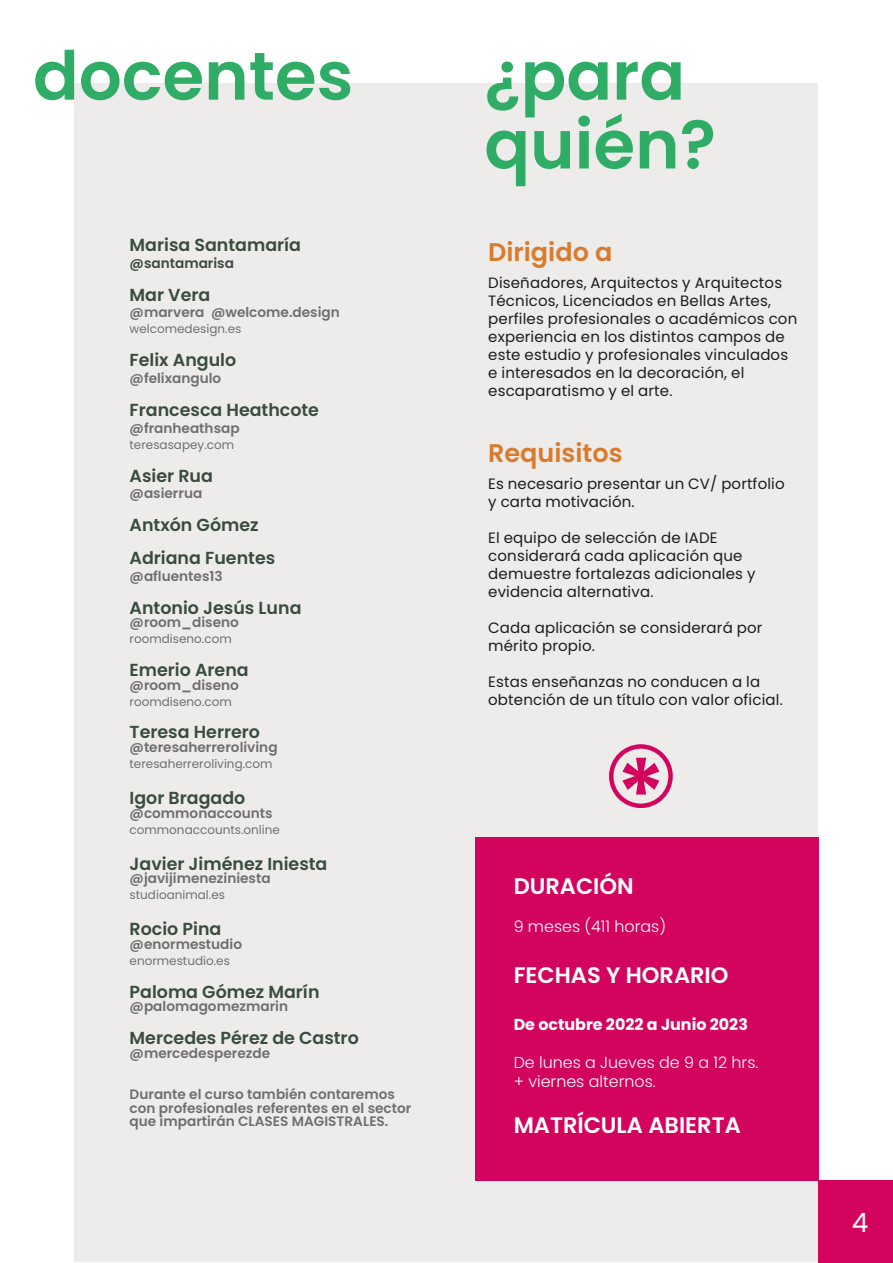
<style>
.page{position:relative;width:893px;height:1263px;background:#fff}
.page>*{position:absolute;margin:0;border:0;box-sizing:border-box;transform-origin:0 0}
.t1{font:600 67.5px/68.8px "Poppins";color:#2fac66}
.t2{font:26.55px "Poppins";color:#fff}
.t3{font:600 25.5px "Poppins";color:#da7a2b}
.t4{font:600 22.5px "Poppins";color:#fff}
.t5{font:600 17.4px/32.8px "Poppins";color:#394c3d}
.t6{font:300 15.9px/19px "Poppins";color:#fff}
.t7{font:700 15.9px "Poppins";color:#fff}
.t8{font:15px/18px "Poppins";letter-spacing:.01em;color:#1d1d1b}
.t9{font:600 13.65px/13.6px "Poppins";color:#706f6f}
.t10{font:600 13.65px "Poppins";color:#394c3d}
.t11{font:12px "Poppins";color:#706f6f}
</style>
<div class="page">
<div style="left:818px;top:1180px;width:75px;height:83px;background:#d3045e"></div>
<div style="left:75px;top:83px;width:743px;height:1178px;background:#eeebeb"></div>
<div style="left:475px;top:837px;width:343px;height:343px;background:#d3045e"></div>
<svg style="left:609px;top:744px;width:64px;height:64px"></svg>
<h1 class="t1" style="left:33px;top:42px;width:322px">docentes</h1>
<p class="t5" style="left:130px;top:229px;width:173px">Marisa Santamaría</p>
<p class="t10" style="left:130px;top:255px;width:106px">@santamarisa</p>
<p class="t5" style="left:130px;top:278px;width:82px">Mar Vera</p>
<p class="t9" style="left:130px;top:306px;width:212px">@marvera @welcome.design</p>
<p class="t11" style="left:130px;top:322px;width:113px">welcomedesign.es</p>
<p class="t5" style="left:130px;top:344px;width:108px">Felix Angulo</p>
<p class="t9" style="left:130px;top:371px;width:93px">@felixangulo</p>
<p class="t5" style="left:130px;top:394px;width:191px">Francesca Heathcote</p>
<p class="t9" style="left:130px;top:421px;width:112px">@franheathsap</p>
<p class="t11" style="left:130px;top:437px;width:106px">teresasapey.com</p>
<p class="t5" style="left:130px;top:459px;width:85px">Asier Rua</p>
<p class="t9" style="left:130px;top:487px;width:74px">@asierrua</p>
<p class="t5" style="left:130px;top:509px;width:147px">Antxón Gómez<br>Adriana Fuentes</p>
<p class="t9" style="left:130px;top:569px;width:95px">@afluentes13</p>
<p class="t5" style="left:130px;top:591px;width:173px">Antonio Jesús Luna</p>
<p class="t9" style="left:130px;top:616px;width:111px">@room_diseno</p>
<p class="t11" style="left:130px;top:632px;width:104px">roomdiseno.com</p>
<p class="t5" style="left:130px;top:653px;width:121px">Emerio Arena</p>
<p class="t9" style="left:130px;top:678px;width:111px">@room_diseno</p>
<p class="t11" style="left:130px;top:694px;width:104px">roomdiseno.com</p>
<p class="t5" style="left:130px;top:716px;width:132px">Teresa Herrero</p>
<p class="t9" style="left:130px;top:741px;width:149px">@teresaherreroliving</p>
<p class="t11" style="left:130px;top:757px;width:144px">teresaherreroliving.com</p>
<p class="t5" style="left:130px;top:782px;width:117px">Igor Bragado</p>
<p class="t9" style="left:130px;top:806px;width:145px">@commonaccounts</p>
<p class="t11" style="left:130px;top:822px;width:152px">commonaccounts.online</p>
<p class="t5" style="left:130px;top:847px;width:199px">Javier Jiménez Iniesta</p>
<p class="t9" style="left:130px;top:872px;width:143px">@javijimeneziniesta</p>
<p class="t11" style="left:130px;top:888px;width:97px">studioanimal.es</p>
<p class="t5" style="left:130px;top:913px;width:93px">Rocio Pina</p>
<p class="t9" style="left:130px;top:937px;width:114px">@enormestudio</p>
<p class="t11" style="left:130px;top:954px;width:102px">enormestudio.es</p>
<p class="t5" style="left:130px;top:975px;width:191px">Paloma Gómez Marín</p>
<p class="t9" style="left:130px;top:1000px;width:160px">@palomagomezmarin</p>
<p class="t5" style="left:130px;top:1022px;width:231px">Mercedes Pérez de Castro</p>
<p class="t9" style="left:130px;top:1046px;width:142px">@mercedesperezde</p>
<p class="t9" style="left:130px;top:1087px;width:283px">Durante el curso también contaremos con profesionales referentes en el sector que impartirán CLASES MAGISTRALES.</p>
<h1 class="t1" style="left:484px;top:42px;width:233px">¿para quién?</h1>
<h3 class="t3" style="left:488px;top:237px;width:126px">Dirigido a</h3>
<p class="t8" style="left:488px;top:274px;width:311px">Diseñadores, Arquitectos y Arquitectos Técnicos, Licenciados en Bellas Artes, perfiles profesionales o académicos con experiencia en los distintos campos de este estudio y profesionales vinculados e interesados en la decoración, el escaparatismo y el arte.</p>
<h3 class="t3" style="left:488px;top:438px;width:136px">Requisitos</h3>
<p class="t8" style="left:488px;top:475px;width:298px">Es necesario presentar un CV/ portfolio y carta motivación.</p>
<p class="t8" style="left:488px;top:529px;width:269px">El equipo de selección de IADE considerará cada aplicación que demuestre fortalezas adicionales y evidencia alternativa.</p>
<p class="t8" style="left:488px;top:619px;width:276px">Cada aplicación se considerará por mérito propio.</p>
<p class="t8" style="left:488px;top:673px;width:296px">Estas enseñanzas no conducen a la obtención de un título con valor oficial.</p>
<h3 class="t4" style="left:514px;top:873px;width:122px">DURACIÓN</h3>
<p class="t6" style="left:514px;top:917px;width:154px">9 meses (411 horas)</p>
<h3 class="t4" style="left:514px;top:962px;width:216px">FECHAS Y HORARIO</h3>
<p class="t7" style="left:514px;top:1015px;width:236px">De octubre 2022 a Junio 2023</p>
<p class="t6" style="left:514px;top:1053px;width:246px">De lunes a Jueves de 9 a 12 hrs. + viernes alternos.</p>
<h3 class="t4" style="left:514px;top:1112px;width:229px">MATRÍCULA ABIERTA</h3>
<h2 class="t2" style="left:852px;top:1207px;width:18px">4</h2>
</div>
